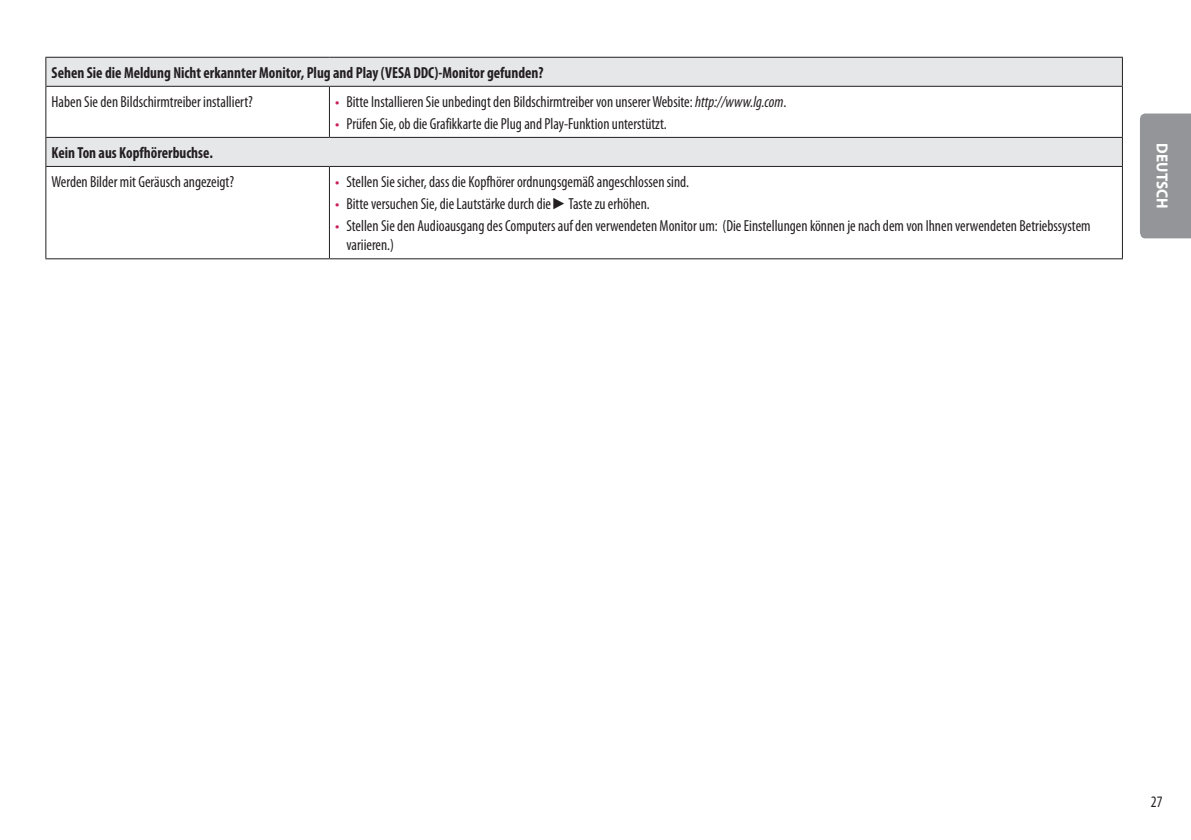
<style>
.page{position:relative;width:1191px;height:840px;background:#fff}
.page>*{position:absolute;margin:0;border:0;box-sizing:border-box;transform-origin:0 0}
.Body{font:condensed 16px/19.2px "Myriad Pro";color:#231f20;scale:.95 1}
.Body_Bold{font:700 condensed 16px "Myriad Pro";color:#231f20;scale:.95 1}
.t1{font:700 16px "Myriad Pro";color:#fff;scale:.95 1}
.s1{font-family:"LG Smart";font-stretch:normal;color:#c8205d}
.s2{font-style:italic}
.s3{font-family:"Arial Narrow";font-stretch:normal}
</style>
<div class="page">
<div style="left:1140px;top:113px;width:51px;height:125px;background:#939598"></div>
<svg style="left:46px;top:58px;width:1076px;height:108px;fill:#e6e7e9"></svg>
<hr style="left:45px;top:57px;width:284px;height:1px;background:#231f20">
<svg style="left:45px;top:58px;width:1px;height:28px"></svg>
<hr style="left:329px;top:57px;width:794px;height:1px;background:#231f20">
<svg style="left:1122px;top:58px;width:1px;height:28px"></svg>
<hr style="left:45px;top:86px;width:284px;height:1px;background:#231f20">
<hr style="left:45px;top:87px;width:1px;height:50px;background:#231f20">
<hr style="left:329px;top:86px;width:794px;height:1px;background:#231f20">
<hr style="left:329px;top:87px;width:1px;height:50px;background:#231f20">
<hr style="left:1122px;top:87px;width:1px;height:50px;background:#231f20">
<hr style="left:45px;top:137px;width:284px;height:1px;background:#231f20">
<svg style="left:45px;top:138px;width:1px;height:28px"></svg>
<hr style="left:329px;top:137px;width:794px;height:1px;background:#231f20">
<svg style="left:1122px;top:138px;width:1px;height:28px"></svg>
<hr style="left:45px;top:166px;width:284px;height:1px;background:#231f20">
<hr style="left:45px;top:167px;width:1px;height:91px;background:#231f20">
<hr style="left:329px;top:166px;width:794px;height:1px;background:#231f20">
<hr style="left:329px;top:167px;width:1px;height:91px;background:#231f20">
<hr style="left:1122px;top:167px;width:1px;height:91px;background:#231f20">
<hr style="left:45px;top:258px;width:284px;height:1px;background:#231f20">
<hr style="left:329px;top:258px;width:794px;height:1px;background:#231f20">
<p class="Body_Bold" style="left:52px;top:62px;width:519px">Sehen Sie die Meldung Nicht erkannter Monitor, Plug and Play (VESA DDC)-Monitor gefunden?</p>
<p class="Body" style="left:52px;top:92px;width:213px">Haben Sie den Bildschirmtreiber installiert?</p>
<p class="Body" style="left:335px;top:92px;width:476px"><span class="s1">•</span> Bitte Installieren Sie unbedingt den Bildschirmtreiber von unserer Website: <span class="s2">http://www.lg.com</span>.</p>
<p class="Body" style="left:335px;top:114px;width:350px"><span class="s1">•</span> Prüfen Sie, ob die Grafikkarte die Plug and Play-Funktion unterstützt.</p>
<p class="Body_Bold" style="left:52px;top:142px;width:171px">Kein Ton aus Kopfhörerbuchse.</p>
<p class="Body" style="left:52px;top:172px;width:194px">Werden Bilder mit Geräusch angezeigt?</p>
<p class="Body" style="left:335px;top:172px;width:374px"><span class="s1">•</span> Stellen Sie sicher, dass die Kopfhörer ordnungsgemäß angeschlossen sind.</p>
<p class="Body" style="left:335px;top:194px;width:333px"><span class="s1">•</span> Bitte versuchen Sie, die Lautstärke durch die <span class="s3">►</span>Taste zu erhöhen.</p>
<p class="Body" style="left:346px;top:216px;width:785px;text-indent:-11px"><span class="s1">•</span> Stellen Sie den Audioausgang des Computers auf den verwendeten Monitor um: (Die Einstellungen können je nach dem von Ihnen verwendeten Betriebssystem variieren.)</p>
<p class="t1" style="left:1172px;top:143px;width:70px;rotate:90deg">DEUTSCH</p>
<p class="Body" style="left:1151px;top:791px;width:14px">27</p>
</div>
